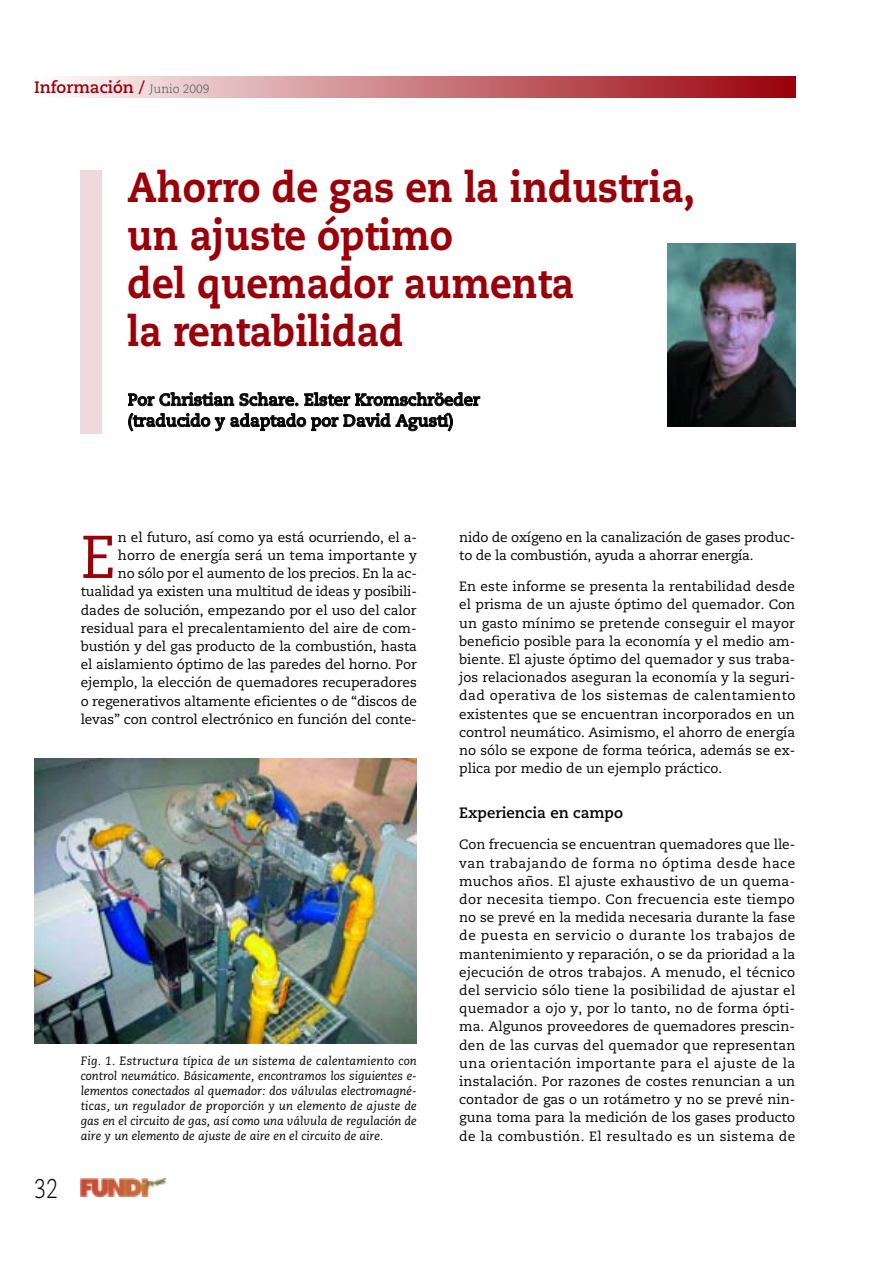
<style>
.page{position:relative;width:893px;height:1263px;background:#fff}
.page>*{position:absolute;margin:0;border:0;box-sizing:border-box;transform-origin:0 0}
.t1{font:60.3px "Caecilia";color:#990009}
.t2{font:800 42px/48px "Caecilia";color:#990009;scale:.9 1}
.t3{font:300 27px "Caecilia";color:#000;scale:.8 1}
.t4{font:700 16.5px/20.9px "Caecilia";color:#000}
.t5{font:700 16.5px "Caecilia";color:#990009}
.t6{font:700 15px "Caecilia";color:#000}
.t7{font:13.5px/18.1px "Caecilia";letter-spacing:-.01em;color:#000;text-align:justify}
.t8{font:italic 12px/15px "Caecilia";color:#000;text-align:justify}
.s1{font-weight:300;font-size:12px;color:#4d4d4d}
</style>
<div class="page">
<svg style="left:64px;top:77px;width:732px;height:21px;background:#c97a7f"></svg>
<img style="left:81px;top:1178px;width:85px;height:18px">
<div style="left:81px;top:170px;width:21px;height:264px;background:#f0d9da"></div>
<img style="left:668px;top:244px;width:127px;height:183px">
<img style="left:34px;top:758px;width:383px;height:285px">
<p class="t5" style="left:34px;top:81px;width:177px">Información / <span class="s1">Junio 2009</span></p>
<p class="t2" style="left:128px;top:167px;width:632px">Ahorro de gas en la industria, un ajuste óptimo<br>del quemador aumenta<br>la rentabilidad</p>
<p class="t4" style="left:128px;top:391px;width:354px">Por Christian Schare. Elster Kromschröeder (traducido y adaptado por David Agustí)</p>
<p class="t3" style="left:34px;top:1177px;width:32px">32</p>
<p class="t7" style="left:81px;top:529px;width:338px;text-align:right">n el futuro, así como ya está ocurriendo, el a&shy;horro de energía será un tema importante y<br>no sólo por el aumento de los precios. En la ac&shy;tualidad ya existen una multitud de ideas y posibili&shy;dades de solución, empezando por el uso del calor residual para el precalentamiento del aire de com&shy;bustión y del gas producto de la combustión, hasta el aislamiento óptimo de las paredes del horno. Por ejemplo, la elección de quemadores recuperadores o regenerativos altamente eficientes o de “discos de levas” con control electrónico en función del conte-</p>
<p class="t7" style="left:459px;top:529px;width:338px">nido de oxígeno en la canalización de gases produc&shy;to de la combustión, ayuda a ahorrar energía.</p>
<p class="t1" style="left:81px;top:532px;width:36px">E</p>
<p class="t7" style="left:459px;top:578px;width:338px">En este informe se presenta la rentabilidad desde el prisma de un ajuste óptimo del quemador. Con un gasto mínimo se pretende conseguir el mayor beneficio posible para la economía y el medio am&shy;biente. El ajuste óptimo del quemador y sus traba&shy;jos relacionados aseguran la economía y la seguri&shy;dad operativa de los sistemas de calentamiento existentes que se encuentran incorporados en un control neumático. Asimismo, el ahorro de energía no sólo se expone de forma teórica, además se ex&shy;plica por medio de un ejemplo práctico.</p>
<p class="t6" style="left:459px;top:807px;width:165px">Experiencia en campo</p>
<p class="t7" style="left:459px;top:837px;width:338px">Con frecuencia se encuentran quemadores que lle&shy;van trabajando de forma no óptima desde hace muchos años. El ajuste exhaustivo de un quema&shy;dor necesita tiempo. Con frecuencia este tiempo no se prevé en la medida necesaria durante la fase de puesta en servicio o durante los trabajos de mantenimiento y reparación, o se da prioridad a la ejecución de otros trabajos. A menudo, el técnico del servicio sólo tiene la posibilidad de ajustar el quemador a ojo y, por lo tanto, no de forma ópti&shy;ma. Algunos proveedores de quemadores prescin&shy;den de las curvas del quemador que representan una orientación importante para el ajuste de la instalación. Por razones de costes renuncian a un contador de gas o un rotámetro y no se prevé nin&shy;guna toma para la medición de los gases producto de la combustión. El resultado es un sistema de</p>
<p class="t8" style="left:81px;top:1055px;width:338px">Fig. 1. Estructura típica de un sistema de calentamiento con control neumático. Básicamente, encontramos los siguientes e&shy;lementos conectados al quemador: dos válvulas electromagné&shy;ticas, un regulador de proporción y un elemento de ajuste de gas en el circuito de gas, así como una válvula de regulación de aire y un elemento de ajuste de aire en el circuito de aire.</p>
</div>
